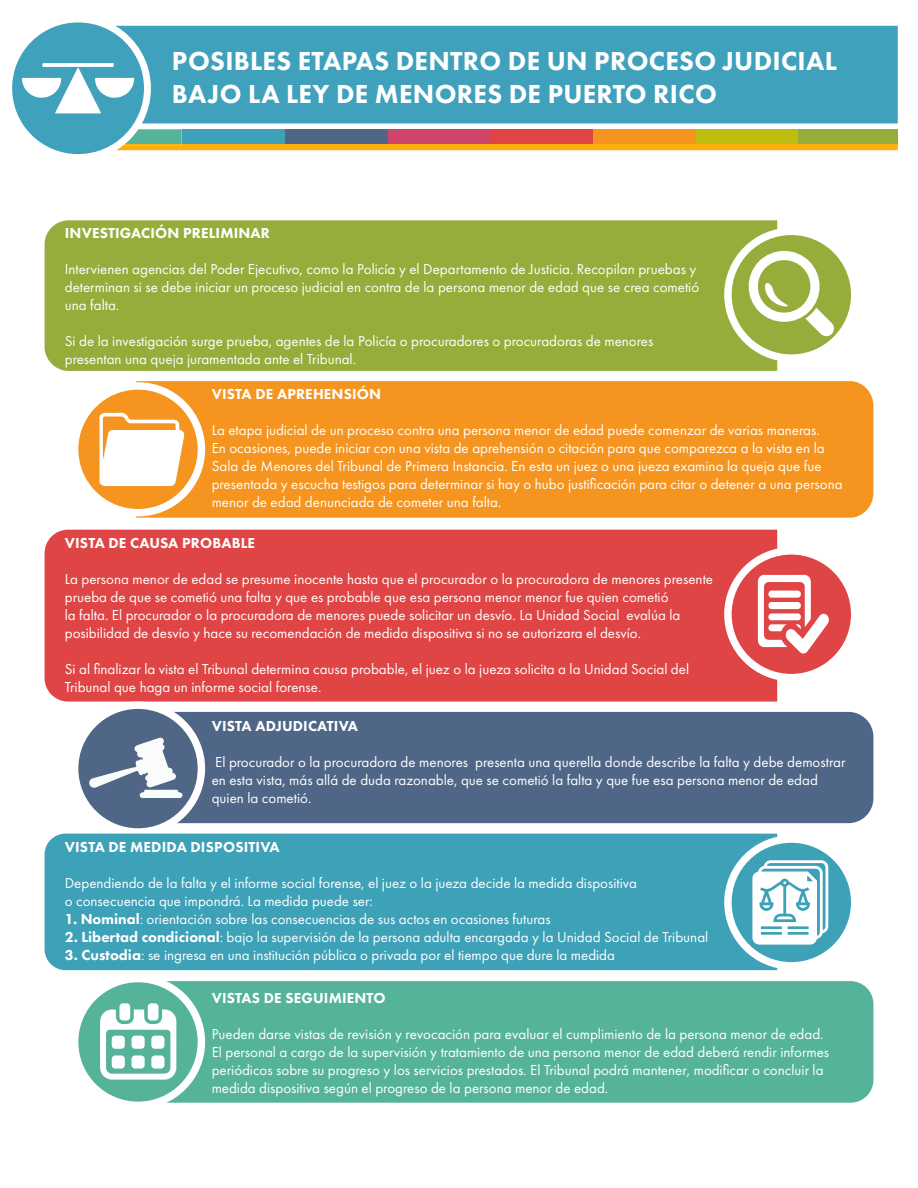
<style>
.page{position:relative;width:918px;height:1188px;background:#fff}
.page>*{position:absolute;margin:0;border:0;box-sizing:border-box;transform-origin:0 0}
.t1{font:800 27px/32.4px "Futura PT";letter-spacing:.01em;color:#fff}
.t2{font:15px/18px "Futura PT";color:#fff}
.t3{font:800 15px "Futura PT";letter-spacing:.01em;color:#fff}
.s1{font-weight:800}
</style>
<div class="page">
<svg style="left:12px;top:22px;width:886px;height:132px;background:#6babb5"></svg>
<div style="left:45px;top:220px;width:732px;height:151px;background:#96ad3b"></div>
<svg style="left:724px;top:228px;width:127px;height:134px"></svg>
<div style="left:45px;top:530px;width:732px;height:172px;background:#e04545"></div>
<div style="left:136px;top:381px;width:737px;height:137px;background:#f5941f"></div>
<svg style="left:724px;top:547px;width:127px;height:134px"></svg>
<svg style="left:78px;top:382px;width:127px;height:134px"></svg>
<div style="left:205px;top:712px;width:668px;height:111px;background:#4f6687"></div>
<svg style="left:71px;top:701px;width:134px;height:133px"></svg>
<div style="left:45px;top:834px;width:732px;height:136px;background:#3da1b8"></div>
<div style="left:205px;top:981px;width:668px;height:122px;background:#55b39a"></div>
<svg style="left:724px;top:835px;width:127px;height:135px"></svg>
<svg style="left:78px;top:981px;width:127px;height:122px"></svg>
<h1 class="t1" style="left:172px;top:45px;width:666px">POSIBLES ETAPAS DENTRO DE UN PROCESO JUDICIAL<br>BAJO LA LEY DE MENORES DE PUERTO RICO</h1>
<h2 class="t3" style="left:65px;top:223px;width:207px">INVESTIGACIÓN PRELIMINAR</h2>
<p class="t2" style="left:65px;top:260px;width:636px">Intervienen agencias del Poder Ejecutivo, como la Policía y el Departamento de Justicia. Recopilan pruebas y determinan si se debe iniciar un proceso judicial en contra de la persona menor de edad que se crea cometió una falta.</p>
<p class="t2" style="left:65px;top:332px;width:590px">Si de la investigación surge prueba, agentes de la Policía o procuradores o procuradoras de menores presentan una queja juramentada ante el Tribunal.</p>
<h2 class="t3" style="left:212px;top:385px;width:171px">VISTA DE APREHENSIÓN</h2>
<p class="t2" style="left:212px;top:421px;width:633px">La etapa judicial de un proceso contra una persona menor de edad puede comenzar de varias maneras.<br>En ocasiones, puede iniciar con una vista de aprehensión o citación para que comparezca a la vista en la Sala de Menores del Tribunal de Primera Instancia. En esta un juez o una jueza examina la queja que fue presentada y escucha testigos para determinar si hay o hubo justificación para citar o detener a una persona menor de edad denunciada de cometer una falta.</p>
<h2 class="t3" style="left:65px;top:534px;width:192px">VISTA DE CAUSA PROBABLE</h2>
<p class="t2" style="left:65px;top:570px;width:650px">La persona menor de edad se presume inocente hasta que el procurador o la procuradora de menores presente prueba de que se cometió una falta y que es probable que esa persona menor menor fue quien cometió<br>la falta. El procurador o la procuradora de menores puede solicitar un desvío. La Unidad Social evalúa la posibilidad de desvío y hace su recomendación de medida dispositiva si no se autorizara el desvío.</p>
<p class="t2" style="left:65px;top:660px;width:626px">Si al finalizar la vista el Tribunal determina causa probable, el juez o la jueza solicita a la Unidad Social del<br>Tribunal que haga un informe social forense.</p>
<h2 class="t3" style="left:212px;top:717px;width:148px">VISTA ADJUDICATIVA</h2>
<p class="t2" style="left:212px;top:753px;width:635px">El procurador o la procuradora de menores presenta una querella donde describe la falta y debe demostrar en esta vista, más allá de duda razonable, que se cometió la falta y que fue esa persona menor de edad quien la cometió.</p>
<h2 class="t3" style="left:65px;top:837px;width:216px">VISTA DE MEDIDA DISPOSITIVA</h2>
<p class="t2" style="left:65px;top:874px;width:574px">Dependiendo de la falta y el informe social forense, el juez o la jueza decide la medida dispositiva o consecuencia que impondrá. La medida puede ser:</p>
<p class="t2" style="left:65px;top:910px;width:487px"><span class="s1">1. Nominal</span>: orientación sobre las consecuencias de sus actos en ocasiones futuras</p>
<p class="t2" style="left:65px;top:928px;width:645px"><span class="s1">2. Libertad condicional</span>: bajo la supervisión de la persona adulta encargada y la Unidad Social de Tribunal</p>
<p class="t2" style="left:65px;top:946px;width:552px"><span class="s1">3. Custodia</span>: se ingresa en una institución pública o privada por el tiempo que dure la medida</p>
<h2 class="t3" style="left:212px;top:989px;width:175px">VISTAS DE SEGUIMIENTO</h2>
<p class="t2" style="left:212px;top:1025px;width:619px">Pueden darse vistas de revisión y revocación para evaluar el cumplimiento de la persona menor de edad.<br>El personal a cargo de la supervisión y tratamiento de una persona menor de edad deberá rendir informes periódicos sobre su progreso y los servicios prestados. El Tribunal podrá mantener, modificar o concluir la medida dispositiva según el progreso de la persona menor de edad.</p>
</div>
